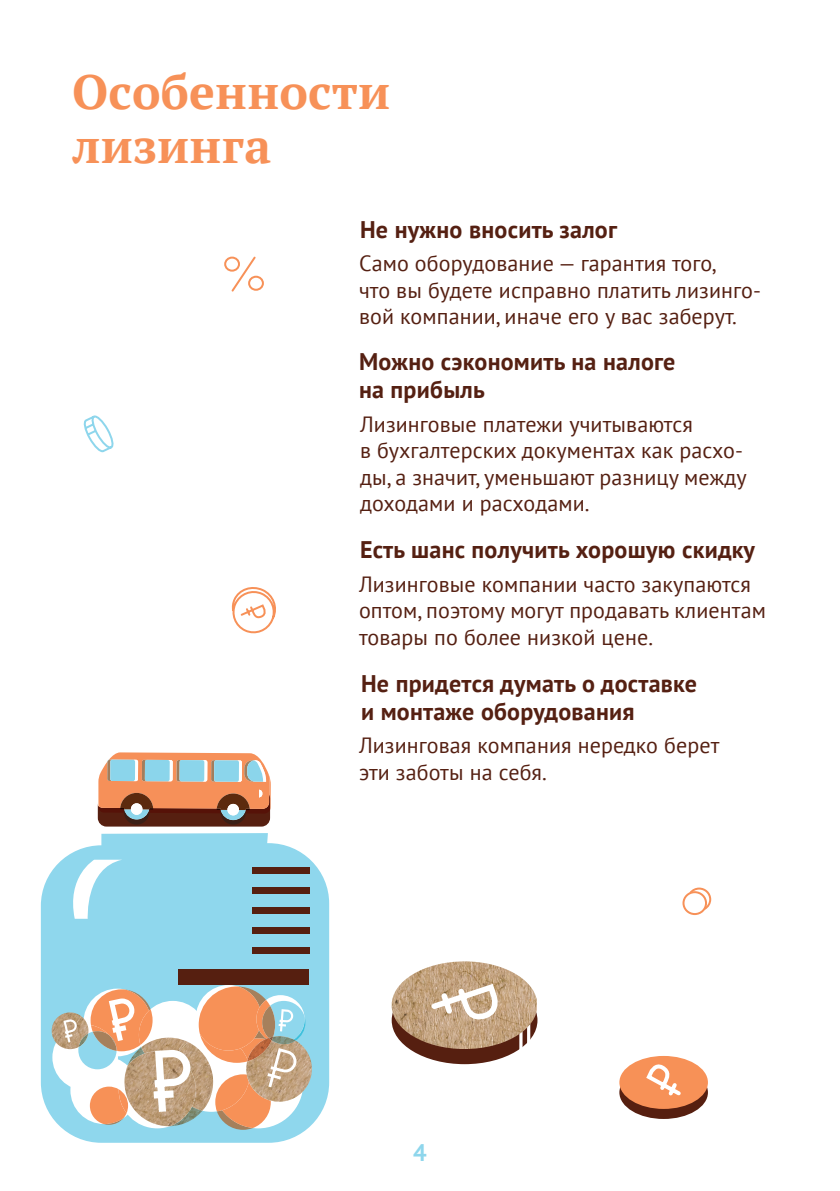
<style>
.page{position:relative;width:840px;height:1191px;background:#fff}
.page>*{position:absolute;margin:0;border:0;box-sizing:border-box;transform-origin:0 0}
.t1{font:700 48px/54px "PT Serif";letter-spacing:.005em;color:#f79158}
.t2{font:700 24px/28px "PT Sans";letter-spacing:.01em;color:#552012}
.t3{font:700 24px "PT Sans";color:#8ed6ec}
.t4{font:22px/26.4px "PT Sans";letter-spacing:.005em;color:#552012}
</style>
<div class="page">
<div style="left:98px;top:790px;width:172px;height:36px;background:#561f10;border-radius:9px"></div>
<svg style="left:41px;top:833px;width:288px;height:309px;background:#99d9ed"></svg>
<svg style="left:139px;top:1001px;width:67px;height:67px"></svg>
<div style="left:52px;top:1024px;width:66px;height:66px;background:#fff;border-radius:50%"></div>
<div style="left:178px;top:970px;width:131px;height:15px;background:#561f10"></div>
<div style="left:252px;top:947px;width:57px;height:7px;background:#561f10"></div>
<div style="left:252px;top:927px;width:57px;height:7px;background:#561f10"></div>
<div style="left:252px;top:907px;width:57px;height:6px;background:#561f10"></div>
<div style="left:252px;top:887px;width:57px;height:6px;background:#561f10"></div>
<div style="left:252px;top:867px;width:57px;height:7px;background:#561f10"></div>
<img style="left:196px;top:1056px;width:2px;height:54px">
<img style="left:124px;top:1051px;width:72px;height:75px">
<img style="left:52px;top:1012px;width:11px;height:37px">
<svg style="left:97px;top:752px;width:173px;height:72px"></svg>
<svg style="left:66px;top:859px;width:56px;height:59px"></svg>
<svg style="left:198px;top:986px;width:107px;height:143px;background:#d3b195"></svg>
<svg style="left:63px;top:989px;width:127px;height:135px"></svg>
<svg style="left:231px;top:587px;width:45px;height:47px"></svg>
<svg style="left:83px;top:415px;width:31px;height:38px"></svg>
<svg style="left:224px;top:256px;width:40px;height:36px"></svg>
<div style="left:619px;top:1066px;width:88px;height:53px;background:#561f10;border-radius:50%"></div>
<div style="left:619px;top:1056px;width:88px;height:53px;background:#f79157;border-radius:50%"></div>
<svg style="left:646px;top:1064px;width:35px;height:32px"></svg>
<div style="left:391px;top:976px;width:146px;height:88px;background:#561f10;border-radius:50%"></div>
<img style="left:391px;top:961px;width:145px;height:88px">
<svg style="left:427px;top:980px;width:72px;height:50px;background:#cfb79c"></svg>
<svg style="left:690px;top:887px;width:21px;height:24px"></svg>
<div style="left:683px;top:892px;width:22px;height:22px;background:#fff;border-radius:50%"></div>
<div style="left:682px;top:891px;width:24px;height:24px;border:2px solid #f79158;border-radius:50%"></div>
<h1 class="t1" style="left:72px;top:64px;width:319px">Особенности лизинга</h1>
<p class="t2" style="left:360px;top:215px;width:258px">Не нужно вносить залог</p>
<p class="t4" style="left:359px;top:250px;width:403px">Само оборудование — гарантия того,<br>что вы будете исправно платить лизинго&shy;вой компании, иначе его у вас заберут.</p>
<p class="t2" style="left:359px;top:347px;width:318px">Можно сэкономить на налоге на прибыль</p>
<p class="t4" style="left:360px;top:410px;width:388px">Лизинговые платежи учитываются<br>в бухгалтерских документах как расхо&shy;ды, а значит, уменьшают разницу между доходами и расходами.</p>
<p class="t2" style="left:360px;top:535px;width:396px">Есть шанс получить хорошую скидку</p>
<p class="t4" style="left:359px;top:570px;width:408px">Лизинговые компании часто закупаются оптом, поэтому могут продавать клиентам товары по более низкой цене.</p>
<p class="t2" style="left:361px;top:668px;width:337px">Не придется думать о доставке и монтаже оборудования</p>
<p class="t4" style="left:359px;top:731px;width:362px">Лизинговая компания нередко берет эти заботы на себя.</p>
<p class="t3" style="left:413px;top:1136px;width:15px">4</p>
</div>
